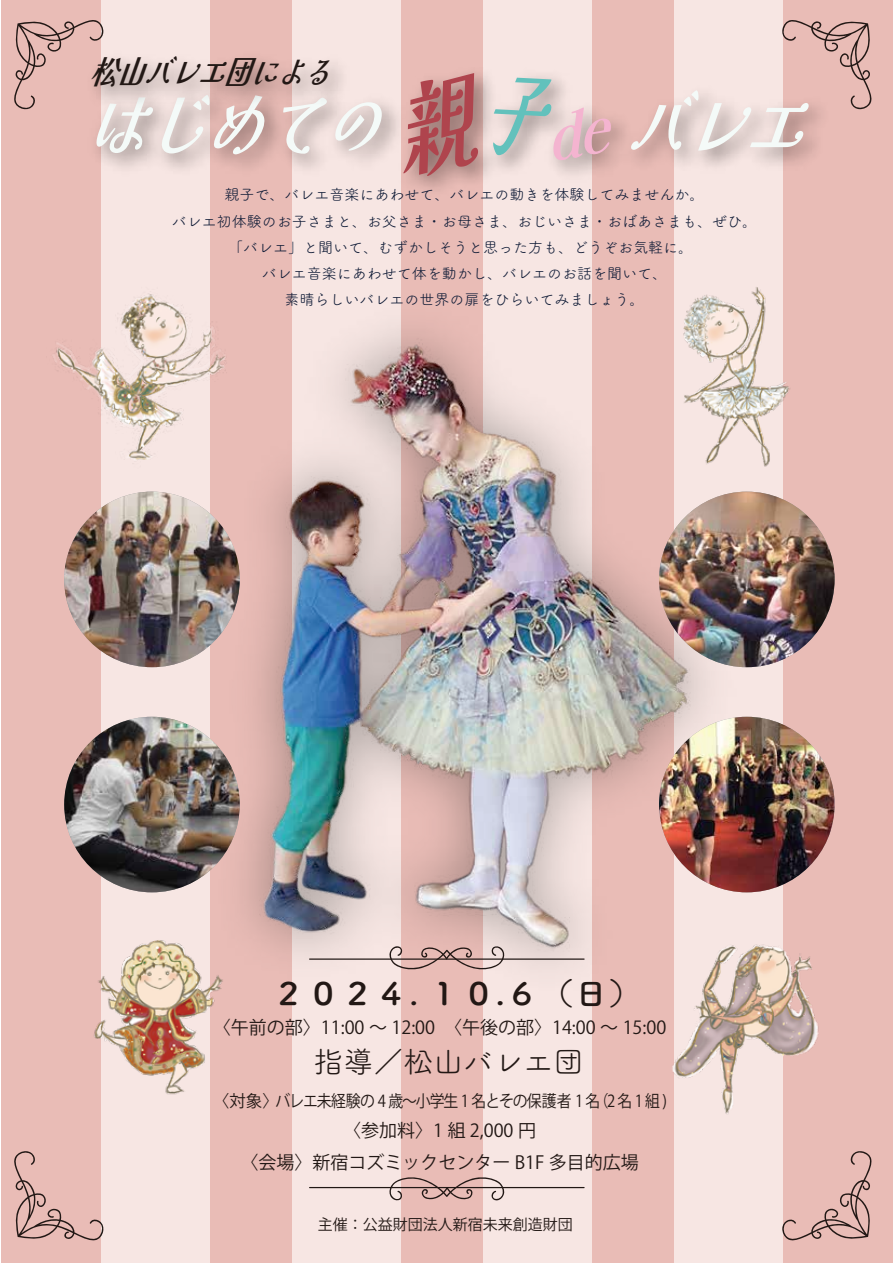
<style>
.page{position:relative;width:893px;height:1263px;background:#fff}
.page>*{position:absolute;margin:0;border:0;box-sizing:border-box;transform-origin:0 0}
.t1{font:italic 700 74.7px "Kaisei Decol";color:#f4faf8;scale:.79 1}
.t2{font:italic 700 33.9px "Kaisei Decol";color:#221815;scale:.79 1}
.t3{font:31.05px "Tsuku A Rd Gothic Std B";color:#221815;scale:1.11 1}
.t4{font:30px "Tsuku A Rd Gothic Std R";color:#221815}
.t5{font:18px/31.5px "Koz Go Pr 6 N";color:#221815;text-align:center}
.t6{font:16.5px "Koz Go Pr 6 N";letter-spacing:-.075em;color:#221815}
.t7{font:15px/26.2px "Tsuku A Rd Gothic Std R";color:#101c37;text-align:center}
.t8{font:15px "Koz Go Pr 6 N";color:#221815}
</style>
<div class="page">
<div style="left:1px;top:1px;width:892px;height:1262px;background:#e9bcb6"></div>
<div style="left:101px;top:0;width:109px;height:1263px;background:#f7e6e3"></div>
<div style="left:674px;top:0;width:109px;height:1263px;background:#f7e6e3"></div>
<div style="left:292px;top:0;width:109px;height:1263px;background:#f7e6e3"></div>
<div style="left:483px;top:0;width:109px;height:1263px;background:#f7e6e3"></div>
<svg style="left:782px;top:1151px;width:90px;height:90px"></svg>
<svg style="left:14px;top:1151px;width:90px;height:90px"></svg>
<svg style="left:782px;top:20px;width:90px;height:88px"></svg>
<svg style="left:14px;top:20px;width:90px;height:90px"></svg>
<svg style="left:309px;top:1177px;width:276px;height:24px"></svg>
<img style="left:52px;top:42px;width:813px;height:122px">
<img style="left:71px;top:39px;width:318px;height:90px">
<img style="left:112px;top:139px;width:633px;height:831px">
<img style="left:263px;top:344px;width:428px;height:603px">
<img style="left:64px;top:717px;width:176px;height:175px;border-radius:88px">
<img style="left:659px;top:717px;width:176px;height:175px;border-radius:88px">
<img style="left:64px;top:492px;width:176px;height:175px;border-radius:88px">
<img style="left:659px;top:492px;width:176px;height:175px;border-radius:88px">
<img style="left:657px;top:908px;width:192px;height:271px">
<img style="left:94px;top:912px;width:158px;height:183px">
<img style="left:656px;top:259px;width:134px;height:241px">
<img style="left:54px;top:253px;width:185px;height:272px">
<svg style="left:403px;top:65px;width:210px;height:117px"></svg>
<h2 class="t2" style="left:90px;top:52px;width:323px">松山バレエ団による</h2>
<h1 class="t1" style="left:85px;top:81px;width:413px">はじめての</h1>
<h1 class="t1" style="left:625px;top:81px;width:264px">バレエ</h1>
<p class="t7" style="left:172px;top:181px;width:586px">親子で、バレエ音楽にあわせて、バレエの動きを体験してみませんか。<br>バレエ初体験のお子さまと、お父さま・お母さま、おじいさま・おばあさまも、ぜひ。「バレエ」と聞いて、むずかしそうと思った方も、どうぞお気軽に。<br>バレエ音楽にあわせて体を動かし、バレエのお話を聞いて、<br>素晴らしいバレエの世界の扉をひらいてみましょう。</p>
<h3 class="t3" style="left:272px;top:969px;width:336px">２０２４.１０.６（日）</h3>
<p class="t5" style="left:213px;top:1012px;width:455px">〈午前の部〉11:00 ～ 12:00　〈午後の部〉14:00 ～ 15:00</p>
<h3 class="t4" style="left:314px;top:1039px;width:272px">指導／松山バレエ団</h3>
<p class="t6" style="left:213px;top:1092px;width:456px">〈対象〉バレエ未経験の 4 歳～小学生 1 名とその保護者 1 名(2 名 1 組 )</p>
<p class="t5" style="left:241px;top:1115px;width:400px">〈参加料〉1 組 2,000 円<br>〈会場〉新宿コズミックセンター B1F 多目的広場</p>
<p class="t8" style="left:318px;top:1216px;width:256px">主催： 公益財団法人新宿未来創造財団</p>
</div>
